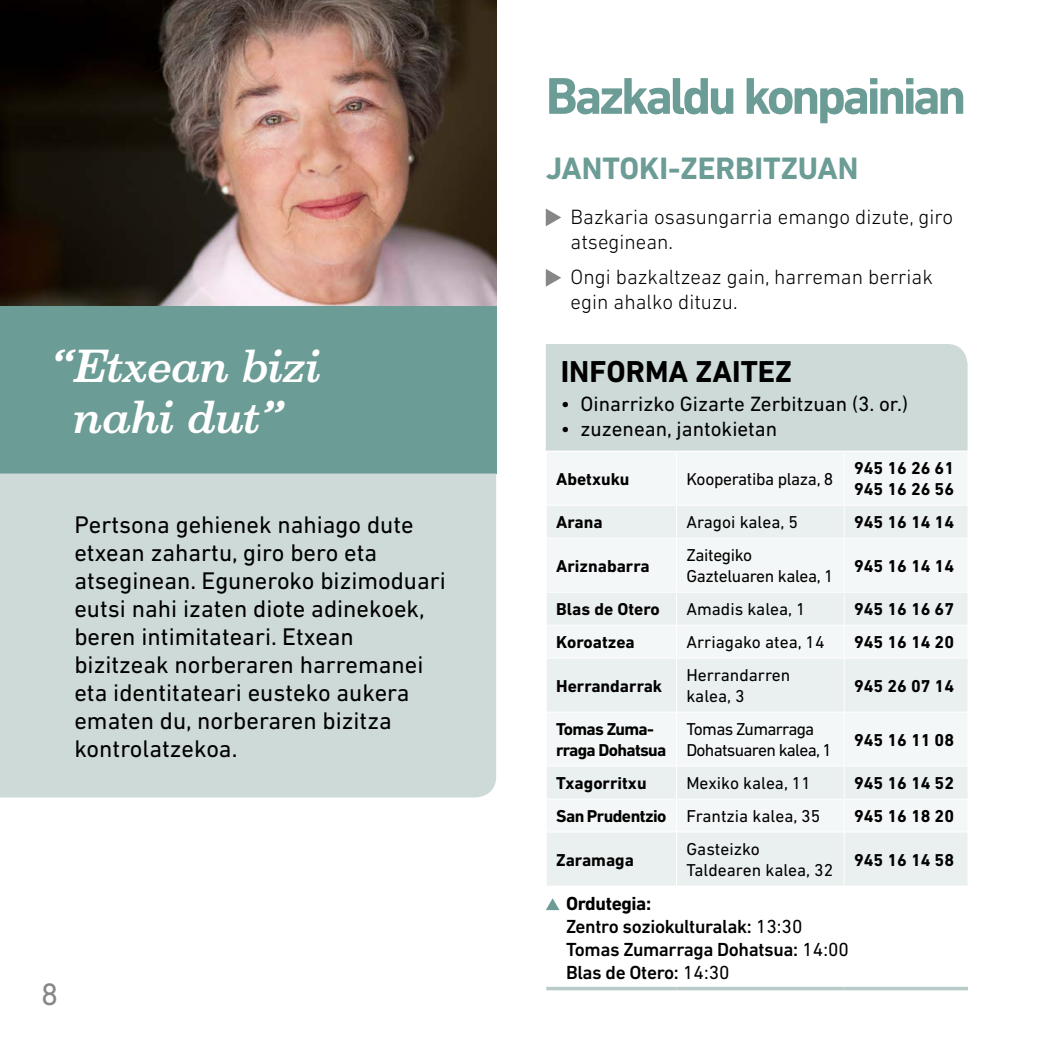
<style>
.page{position:relative;width:1042px;height:1042px;background:#fff}
.page>*{position:absolute;margin:0;border:0;box-sizing:border-box;transform-origin:0 0}
.t1{font:700 52.5px "DIN Next LT Pro";letter-spacing:-.065em;color:#6b9c95}
.t2{font:italic 500 42px/50.8px "Belizio";letter-spacing:-.01em;color:#fff;text-align:center}
.t3{font:700 31.5px "DIN Next LT Pro";color:#6b9c95}
.t4{font:31.5px "DIN Next LT Pro";color:#878787}
.t5{font:700 30.8px "DIN Next LT Pro";color:#000}
.t6{font:24.5px/28px "DIN Next LT Pro";color:#000}
.t7{font:300 21px/25.2px "DIN Next LT Pro";color:#000}
.t8{font:21px "DIN Next LT Pro";color:#000}
.t9{font:500 19.25px/22.8px "DIN Next LT Pro";letter-spacing:-.02em;color:#000}
.t10{font:17.5px/21px "DIN Next LT Pro";letter-spacing:-.005em;color:#000}
.t11{font:700 17.5px/21px "DIN Next LT Pro";color:#000}
.t12{font:17.5px/21px "DIN Next LT Pro";letter-spacing:-.04em;color:#000}
.t13{font:700 17.5px/21px "DIN Next LT Pro";letter-spacing:-.04em;color:#000}
.s1{font-weight:700}
.s2{font-weight:400}
</style>
<div class="page">
<div style="left:546px;top:344px;width:421px;height:107px;background:#cedad8"></div>
<div style="left:0;top:305px;width:496px;height:168px;background:#6b9c95"></div>
<div style="left:547px;top:452px;width:420px;height:52px;background:#f4f7f7"></div>
<svg style="left:547px;top:506px;width:420px;height:379px;fill:#eaefef"></svg>
<hr style="left:676px;top:452px;width:1px;height:53px;background:#fff">
<hr style="left:844px;top:452px;width:1px;height:53px;background:#fff">
<hr style="left:676px;top:506px;width:1px;height:32px;background:#fff">
<hr style="left:844px;top:506px;width:1px;height:32px;background:#fff">
<hr style="left:546px;top:538px;width:130px;height:1px;background:#fff">
<hr style="left:676px;top:538px;width:168px;height:1px;background:#fff">
<hr style="left:676px;top:538px;width:1px;height:54px;background:#fff">
<hr style="left:844px;top:538px;width:124px;height:1px;background:#fff">
<hr style="left:844px;top:538px;width:1px;height:54px;background:#fff">
<hr style="left:546px;top:592px;width:130px;height:1px;background:#fff">
<hr style="left:676px;top:592px;width:168px;height:1px;background:#fff">
<hr style="left:676px;top:592px;width:1px;height:33px;background:#fff">
<hr style="left:844px;top:592px;width:124px;height:1px;background:#fff">
<hr style="left:844px;top:592px;width:1px;height:33px;background:#fff">
<hr style="left:546px;top:625px;width:130px;height:1px;background:#fff">
<hr style="left:676px;top:625px;width:168px;height:1px;background:#fff">
<hr style="left:676px;top:625px;width:1px;height:33px;background:#fff">
<hr style="left:844px;top:625px;width:124px;height:1px;background:#fff">
<hr style="left:844px;top:625px;width:1px;height:33px;background:#fff">
<hr style="left:546px;top:658px;width:130px;height:1px;background:#fff">
<hr style="left:676px;top:658px;width:168px;height:1px;background:#fff">
<hr style="left:676px;top:658px;width:1px;height:53px;background:#fff">
<hr style="left:844px;top:658px;width:124px;height:1px;background:#fff">
<hr style="left:844px;top:658px;width:1px;height:53px;background:#fff">
<hr style="left:546px;top:711px;width:130px;height:1px;background:#fff">
<hr style="left:676px;top:711px;width:168px;height:1px;background:#fff">
<hr style="left:676px;top:712px;width:1px;height:53px;background:#fff">
<hr style="left:844px;top:711px;width:124px;height:1px;background:#fff">
<hr style="left:844px;top:712px;width:1px;height:53px;background:#fff">
<hr style="left:546px;top:765px;width:130px;height:1px;background:#fff">
<hr style="left:676px;top:765px;width:168px;height:1px;background:#fff">
<hr style="left:676px;top:766px;width:1px;height:32px;background:#fff">
<hr style="left:844px;top:765px;width:124px;height:1px;background:#fff">
<hr style="left:844px;top:766px;width:1px;height:32px;background:#fff">
<hr style="left:546px;top:798px;width:130px;height:1px;background:#fff">
<hr style="left:676px;top:798px;width:168px;height:1px;background:#fff">
<hr style="left:676px;top:799px;width:1px;height:32px;background:#fff">
<hr style="left:844px;top:798px;width:124px;height:1px;background:#fff">
<hr style="left:844px;top:799px;width:1px;height:32px;background:#fff">
<hr style="left:546px;top:831px;width:130px;height:1px;background:#fff">
<hr style="left:676px;top:831px;width:168px;height:1px;background:#fff">
<hr style="left:676px;top:832px;width:1px;height:53px;background:#fff">
<hr style="left:844px;top:831px;width:124px;height:1px;background:#fff">
<hr style="left:844px;top:832px;width:1px;height:53px;background:#fff">
<hr style="left:546px;top:987px;width:130px;height:3px;background:#b8cbc8">
<hr style="left:676px;top:987px;width:168px;height:3px;background:#b8cbc8">
<hr style="left:844px;top:987px;width:124px;height:3px;background:#b8cbc8">
<svg style="left:546px;top:898px;width:13px;height:12px"></svg>
<div style="left:0;top:473px;width:496px;height:324px;background:#cedad8"></div>
<svg style="left:546px;top:208px;width:15px;height:18px"></svg>
<svg style="left:546px;top:269px;width:15px;height:18px"></svg>
<img style="left:0;top:0;width:496px;height:305px">
<h2 class="t2" style="left:52px;top:340px;width:272px">“Etxean bizi nahi dut”</h2>
<p class="t6" style="left:74px;top:510px;width:373px">Pertsona gehienek nahiago dute etxean zahartu, giro bero eta atseginean. Eguneroko bizimoduari eutsi nahi izaten diote adinekoek, beren intimitateari. Etxean bizitzeak norberaren harremanei eta identitateari eusteko aukera ematen du, norberaren bizitza kontrolatzekoa.</p>
<p class="t4" style="left:41px;top:976px;width:19px">8</p>
<h1 class="t1" style="left:546px;top:65px;width:422px">Bazkaldu konpainian</h1>
<p class="t3" style="left:546px;top:149px;width:314px">JANTOKI-ZERBITZUAN</p>
<p class="t7" style="left:570px;top:204px;width:384px">Bazkaria osasungarria emango dizute, giro atseginean.</p>
<p class="t7" style="left:570px;top:264px;width:364px">Ongi bazkaltzeaz gain, harreman berriak egin ahalko dituzu.</p>
<p class="t5" style="left:561px;top:353px;width:233px">INFORMA ZAITEZ</p>
<p class="t8" style="left:561px;top:392px;width:349px">• Oinarrizko Gizarte Zerbitzuan (3. or.)</p>
<p class="t8" style="left:561px;top:417px;width:218px">• zuzenean, jantokietan</p>
<p class="t11" style="left:556px;top:468px;width:75px">Abetxuku</p>
<p class="t10" style="left:686px;top:468px;width:148px">Kooperatiba plaza, 8</p>
<p class="t11" style="left:854px;top:458px;width:101px">945 16 26 61<br>945 16 26 56</p>
<p class="t11" style="left:556px;top:512px;width:48px">Arana</p>
<p class="t10" style="left:686px;top:511px;width:113px">Aragoi kalea, 5</p>
<p class="t11" style="left:854px;top:512px;width:101px">945 16 14 14</p>
<p class="t11" style="left:556px;top:555px;width:95px">Ariznabarra</p>
<p class="t10" style="left:686px;top:544px;width:149px">Zaitegiko<br>Gazteluaren kalea, 1</p>
<p class="t11" style="left:854px;top:555px;width:101px">945 16 14 14</p>
<p class="t11" style="left:556px;top:599px;width:105px">Blas de Otero</p>
<p class="t10" style="left:686px;top:598px;width:121px">Amadis kalea, 1</p>
<p class="t11" style="left:854px;top:599px;width:101px">945 16 16 67</p>
<p class="t11" style="left:556px;top:632px;width:80px">Koroatzea</p>
<p class="t10" style="left:686px;top:631px;width:140px">Arriagako atea, 14</p>
<p class="t11" style="left:854px;top:632px;width:101px">945 16 14 20</p>
<p class="t11" style="left:556px;top:675px;width:108px">Herrandarrak</p>
<p class="t10" style="left:686px;top:664px;width:105px">Herrandarren kalea, 3</p>
<p class="t11" style="left:854px;top:675px;width:101px">945 26 07 14</p>
<p class="t13" style="left:556px;top:718px;width:112px">Tomas Zuma&shy;rraga Dohatsua</p>
<p class="t12" style="left:686px;top:718px;width:147px">Tomas Zumarraga<br>Dohatsuaren kalea, 1</p>
<p class="t11" style="left:854px;top:729px;width:101px">945 16 11 08</p>
<p class="t11" style="left:556px;top:772px;width:92px">Txagorritxu</p>
<p class="t10" style="left:686px;top:772px;width:126px">Mexiko kalea, 11</p>
<p class="t11" style="left:854px;top:772px;width:101px">945 16 14 52</p>
<p class="t10" style="left:556px;top:805px;width:266px"><span class="s1">San Prudentzio</span> Frantzia kalea, 35</p>
<p class="t11" style="left:854px;top:805px;width:101px">945 16 18 20</p>
<p class="t11" style="left:556px;top:849px;width:79px">Zaramaga</p>
<p class="t10" style="left:686px;top:838px;width:148px">Gasteizko<br>Taldearen kalea, 32</p>
<p class="t11" style="left:854px;top:849px;width:101px">945 16 14 58</p>
<p class="t9" style="left:566px;top:892px;width:284px"><span class="s1">Ordutegia:<br></span>Zentro soziokulturalak: <span class="s2">13:30<br></span>Tomas Zumarraga Dohatsua: <span class="s2">14:00<br></span>Blas de Otero: <span class="s2">14:30</span></p>
</div>
